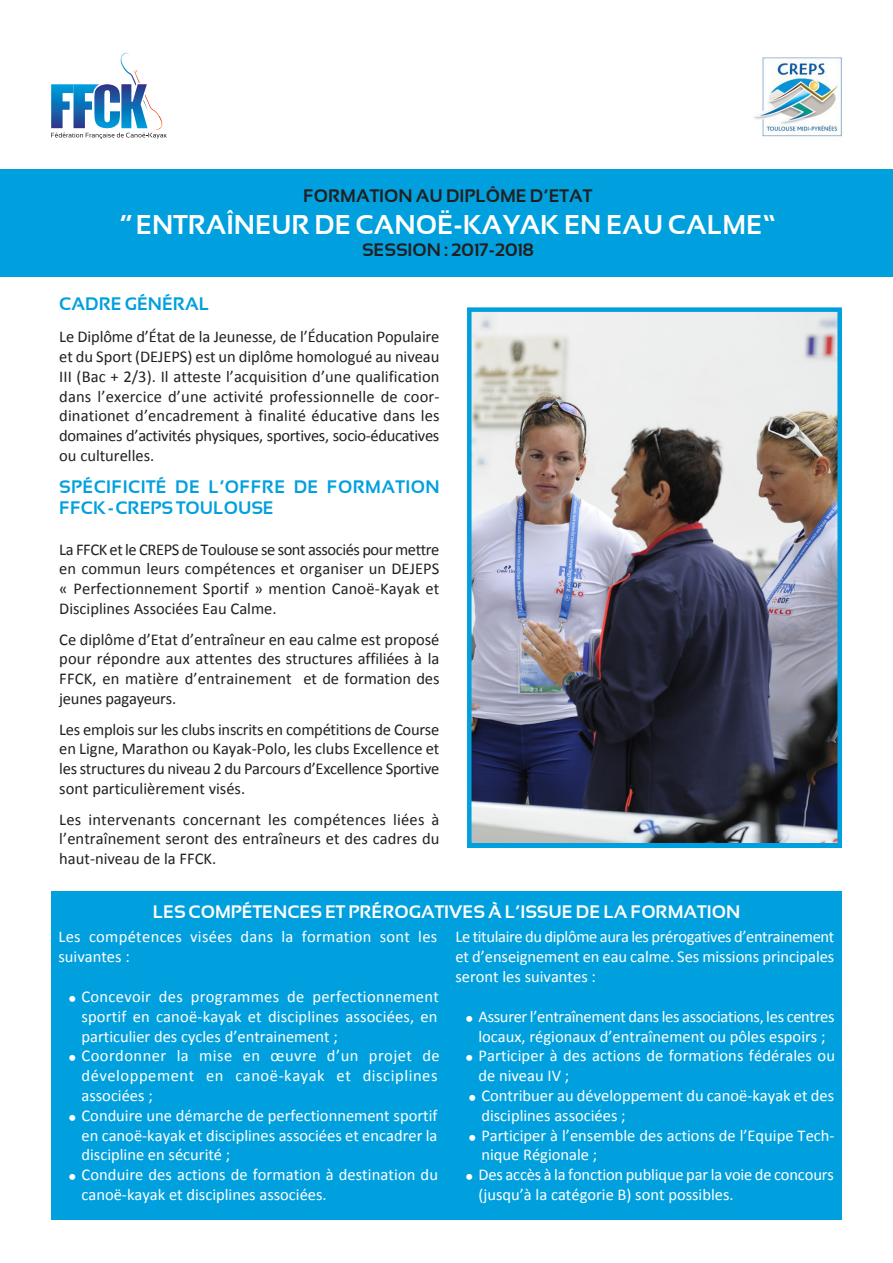
<style>
.page{position:relative;width:893px;height:1263px;background:#fff}
.page>*{position:absolute;margin:0;border:0;box-sizing:border-box;transform-origin:0 0}
.t1{font:700 27px "Sansation";color:#fff}
.t2{font:700 18px/21px "Sansation";letter-spacing:.01em;color:#00a0de}
.t3{font:700 18px "Sansation";color:#fff}
.t4{font:700 18px "Sansation";color:#231f20}
.t5{font:16.5px/19.8px "Calibri";color:#231f20;text-align:justify}
.t6{font:16.5px/19.8px "Calibri";color:#fff}
.t7{font:16.5px/19.8px "Calibri";letter-spacing:-.02em;color:#fff}
.t8{font:16.5px/19.8px "Calibri";letter-spacing:.03em;color:#fff}
.t9{font:16.5px/19.8px "Calibri";letter-spacing:.02em;color:#fff}
</style>
<div class="page">
<div style="left:0;top:169px;width:893px;height:108px;background:#00a0de"></div>
<svg style="left:51px;top:53px;width:116px;height:86px"></svg>
<img style="left:754px;top:57px;width:89px;height:80px">
<img style="left:472px;top:312px;width:365px;height:531px">
<div style="left:467px;top:307px;width:375px;height:541px;border:4px solid #00a0de"></div>
<div style="left:51px;top:891px;width:791px;height:328px;background:#00a0de"></div>
<p class="t4" style="left:303px;top:186px;width:291px">FORMATION AU DIPLÔME D’ETAT</p>
<p class="t1" style="left:119px;top:209px;width:658px">“ENTRAÎNEUR DE CANOË-KAYAK EN EAU CALME”</p>
<p class="t4" style="left:362px;top:240px;width:173px">SESSION : 2017-2018</p>
<p class="t2" style="left:59px;top:293px;width:151px">CADRE GÉNÉRAL</p>
<p class="t5" style="left:59px;top:327px;width:382px">Le Diplôme d’État de la Jeunesse, de l’Éducation Populaire et du Sport (DEJEPS) est un diplôme homologué au niveau III (Bac + 2/3). Il atteste l’acquisition d’une qualification dans l’exercice d’une activité professionnelle de coor&shy;dinationet d’encadrement à finalité éducative dans les domaines d’activités physiques, sportives, socio-éducatives ou culturelles.</p>
<p class="t2" style="left:59px;top:476px;width:382px">SPÉCIFICITÉ DE L’OFFRE DE FORMATION<br>FFCK - CREPS TOULOUSE</p>
<p class="t5" style="left:59px;top:539px;width:382px">La FFCK et le CREPS de Toulouse se sont associés pour mettre en commun leurs compétences et organiser un DEJEPS « Perfectionnement Sportif » mention Canoë-Kayak et Disciplines Associées Eau Calme.</p>
<p class="t5" style="left:59px;top:629px;width:382px">Ce diplôme d’Etat d’entraîneur en eau calme est proposé pour répondre aux attentes des structures affiliées à la FFCK, en matière d’entrainement et de formation des jeunes pagayeurs.</p>
<p class="t5" style="left:59px;top:719px;width:382px">Les emplois sur les clubs inscrits en compétitions de Course en Ligne, Marathon ou Kayak-Polo, les clubs Excellence et les structures du niveau 2 du Parcours d’Excellence Sportive sont particulièrement visés.</p>
<p class="t5" style="left:59px;top:809px;width:382px">Les intervenants concernant les compétences liées à l’entraînement seront des entraîneurs et des cadres du haut-niveau de la FFCK.</p>
<p class="t3" style="left:153px;top:902px;width:589px">LES COMPÉTENCES ET PRÉROGATIVES À L’ISSUE DE LA FORMATION</p>
<p class="t9" style="left:59px;top:927px;width:380px">Les compétences visées dans la formation sont les suivantes :</p>
<p class="t6" style="left:82px;top:986px;width:359px;text-align:justify">Concevoir des programmes de perfectionnement sportif en canoë-kayak et disciplines associées, en particulier des cycles d’entrainement ;</p>
<p class="t8" style="left:82px;top:1046px;width:360px">Coordonner la mise en œuvre d’un projet de développement en canoë-kayak et disciplines associées ;</p>
<p class="t6" style="left:82px;top:1105px;width:357px;text-align:justify">Conduire une démarche de perfectionnement sportif en canoë-kayak et disciplines associées et encadrer la discipline en sécurité ;</p>
<p class="t6" style="left:82px;top:1165px;width:358px">Conduire des actions de formation à destination du canoë-kayak et disciplines associées.</p>
<p class="t6" style="left:455px;top:927px;width:380px;text-align:justify">Le titulaire du diplôme aura les prérogatives d’entrainement et d’enseignement en eau calme. Ses missions principales seront les suivantes :</p>
<p class="t7" style="left:478px;top:1006px;width:358px">Assurer l’entraînement dans les associations, les centres locaux, régionaux d’entraînement ou pôles espoirs ;</p>
<p class="t6" style="left:478px;top:1046px;width:358px">Participer à des actions de formations fédérales ou de niveau IV ;</p>
<p class="t6" style="left:481px;top:1085px;width:354px">Contribuer au développement du canoë-kayak et des disciplines associées ;</p>
<p class="t6" style="left:481px;top:1125px;width:355px">Participer à l’ensemble des actions de l’Equipe Tech&shy;nique Régionale ;</p>
<p class="t6" style="left:478px;top:1165px;width:357px">Des accès à la fonction publique par la voie de concours (jusqu’à la catégorie B) sont possibles.</p>
</div>
